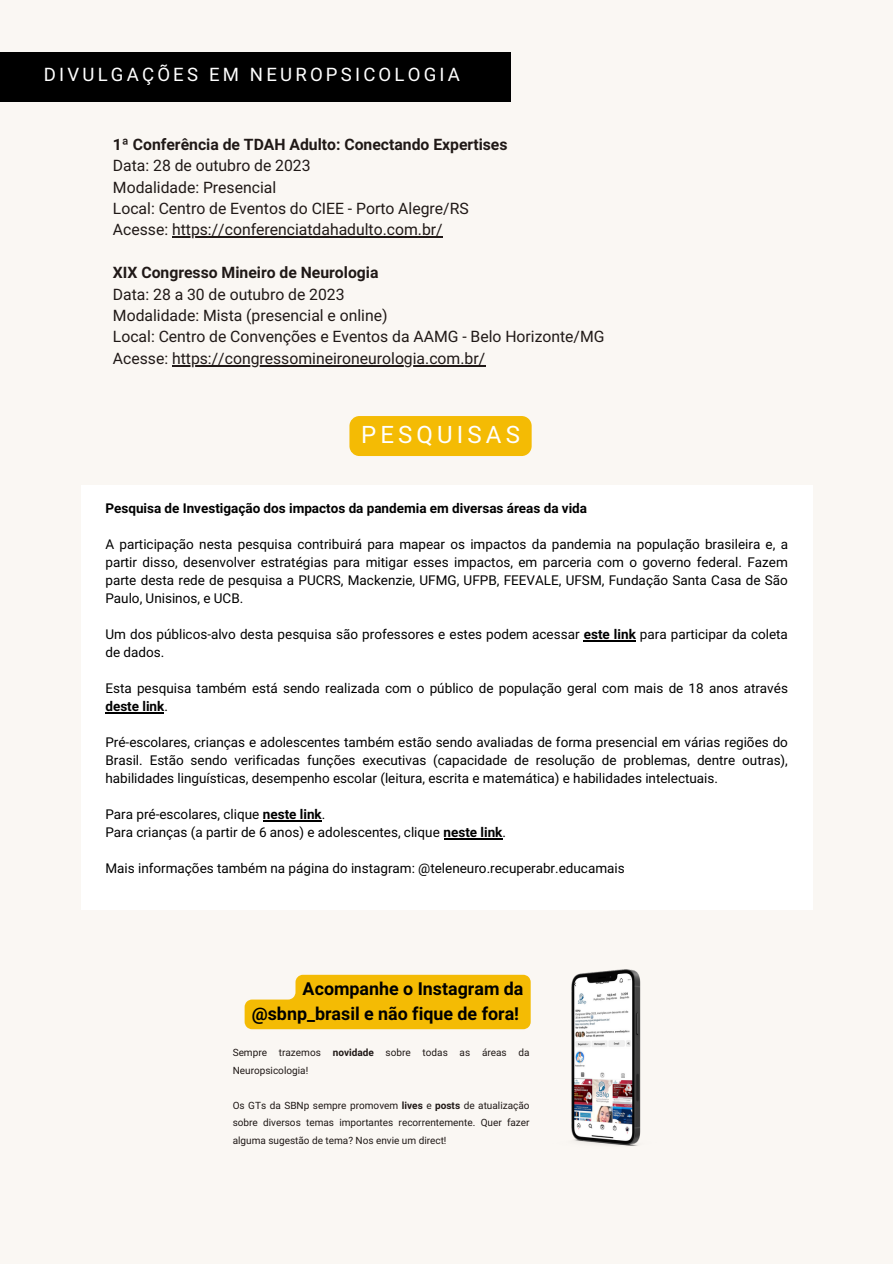
<style>
.page{position:relative;width:893px;height:1264px;background:#fff}
.page>*{position:absolute;margin:0;border:0;box-sizing:border-box;transform-origin:0 0}
.t1{font:24px "Araboto";letter-spacing:.17em;color:#fff}
.t2{font:18.6px "Araboto";letter-spacing:.17em;color:#fff}
.t3{font:700 17.85px/24.8px "Araboto";color:#000;text-align:right}
.t4{font:15.75px/21.3px "Araboto";color:#201917}
.t5{font:700 15.75px "Araboto";color:#201917}
.t6{font:13.5px/18px "Araboto";color:#000}
.t7{font:700 13.5px "Araboto";color:#000}
.t8{font:10.05px/17.5px "Araboto";color:#201917}
.s1{font-weight:700}
</style>
<div class="page">
<div style="left:0;top:0;width:892px;height:1263px;background:#faf7f3"></div>
<div style="left:0;top:52px;width:511px;height:50px;background:#000"></div>
<hr style="left:172px;top:237px;width:271px;height:1px;background:#201917">
<hr style="left:172px;top:365px;width:313px;height:1px;background:#201917">
<img style="left:571px;top:969px;width:70px;height:177px">
<svg style="left:244px;top:974px;width:286px;height:55px"></svg>
<div style="left:349px;top:416px;width:182px;height:40px;background:#f4bb04"></div>
<div style="left:81px;top:485px;width:731px;height:424px;background:#fff"></div>
<hr style="left:583px;top:640px;width:53px;height:1px;background:#000">
<hr style="left:105px;top:712px;width:59px;height:1px;background:#000">
<hr style="left:263px;top:820px;width:59px;height:1px;background:#000">
<hr style="left:443px;top:838px;width:59px;height:1px;background:#000">
<h2 class="t2" style="left:44px;top:63px;width:417px">DIVULGAÇÕES EM NEUROPSICOLOGIA</h2>
<p class="t5" style="left:113px;top:135px;width:396px">1ª Conferência de TDAH Adulto: Conectando Expertises</p>
<p class="t4" style="left:113px;top:156px;width:357px">Data: 28 de outubro de 2023<br>Modalidade: Presencial<br>Local: Centro de Eventos do CIEE - Porto Alegre/RS Acesse: https://conferenciatdahadulto.com.br/</p>
<p class="t5" style="left:113px;top:263px;width:267px">XIX Congresso Mineiro de Neurologia</p>
<p class="t4" style="left:113px;top:284px;width:493px">Data: 28 a 30 de outubro de 2023<br>Modalidade: Mista (presencial e online)<br>Local: Centro de Convenções e Eventos da AAMG - Belo Horizonte/MG Acesse: https://congressomineironeurologia.com.br/</p>
<h1 class="t1" style="left:361px;top:421px;width:160px">PESQUISAS</h1>
<p class="t7" style="left:105px;top:500px;width:483px">Pesquisa de Investigação dos impactos da pandemia em diversas áreas da vida</p>
<p class="t6" style="left:105px;top:536px;width:684px;text-align:justify">A participação nesta pesquisa contribuirá para mapear os impactos da pandemia na população brasileira e, a partir disso, desenvolver estratégias para mitigar esses impactos, em parceria com o governo federal. Fazem parte desta rede de pesquisa a PUCRS, Mackenzie, UFMG, UFPB, FEEVALE, UFSM, Fundação Santa Casa de São Paulo, Unisinos, e UCB.</p>
<p class="t6" style="left:105px;top:626px;width:684px">Um dos públicos-alvo desta pesquisa são professores e estes podem acessar <span class="s1">este link</span> para participar da coleta de dados.</p>
<p class="t6" style="left:105px;top:680px;width:684px">Esta pesquisa também está sendo realizada com o público de população geral com mais de 18 anos através <span class="s1">deste link</span>.</p>
<p class="t6" style="left:105px;top:734px;width:684px;text-align:justify">Pré-escolares, crianças e adolescentes também estão sendo avaliadas de forma presencial em várias regiões do Brasil. Estão sendo verificadas funções executivas (capacidade de resolução de problemas, dentre outras), habilidades linguísticas, desempenho escolar (leitura, escrita e matemática) e habilidades intelectuais.</p>
<p class="t6" style="left:105px;top:806px;width:402px">Para pré-escolares, clique <span class="s1">neste link</span>.<br>Para crianças (a partir de 6 anos) e adolescentes, clique <span class="s1">neste link</span>.</p>
<p class="t6" style="left:105px;top:860px;width:521px">Mais informações também na página do instagram: @teleneuro.recuperabr.educamais</p>
<h3 class="t3" style="left:252px;top:977px;width:273px">Acompanhe o Instagram da @sbnp_brasil e não fique de fora!</h3>
<p class="t8" style="left:233px;top:1044px;width:298px">Sempre trazemos <span class="s1">novidade</span> sobre todas as áreas da<br>Neuropsicologia!</p>
<p class="t8" style="left:233px;top:1096px;width:298px;text-align:justify">Os GTs da SBNp sempre promovem <span class="s1">lives</span> e <span class="s1">posts</span> de atualização sobre diversos temas importantes recorrentemente. Quer fazer alguma sugestão de tema? Nos envie um direct!</p>
</div>
